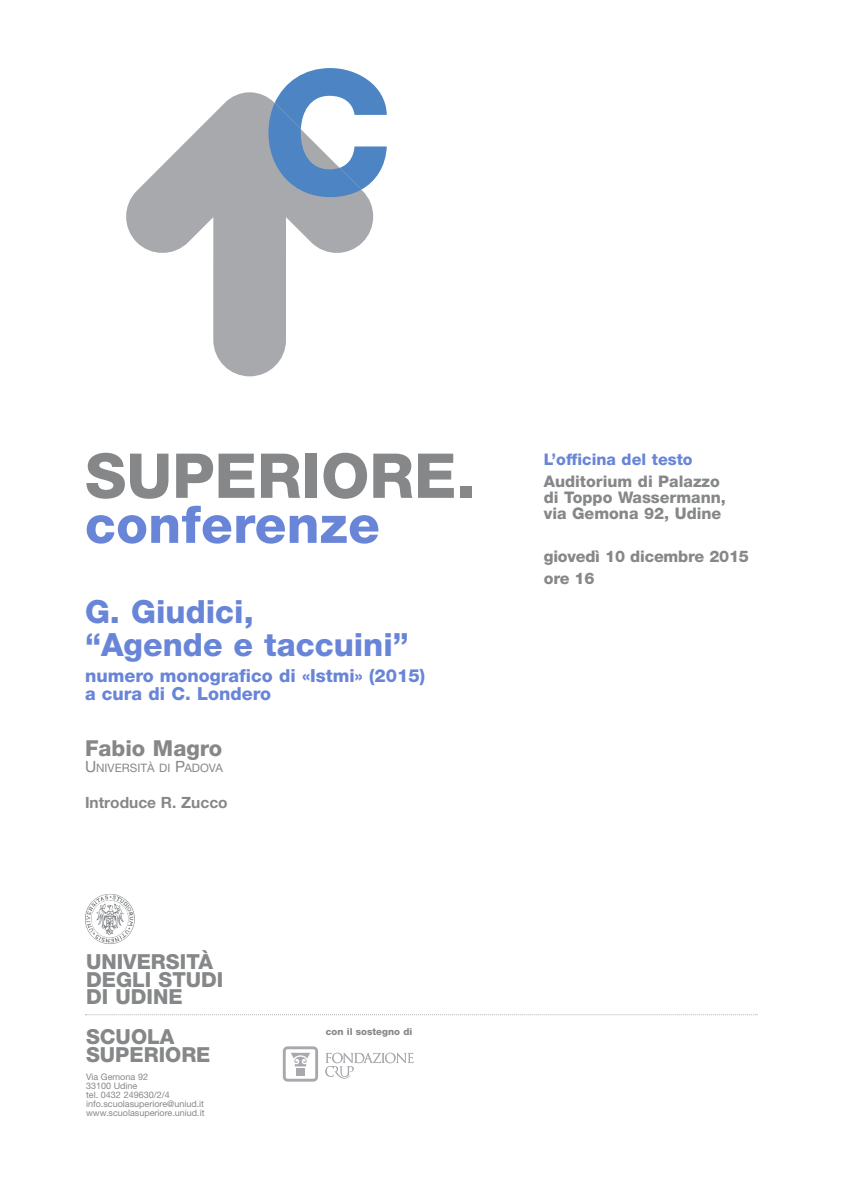
<style>
.page{position:relative;width:842px;height:1191px;background:#fff}
.page>*{position:absolute;margin:0;border:0;box-sizing:border-box;transform-origin:0 0}
.t1{font:800 61.9px "Helvetica Neue";color:#858789}
.t2{font:800 52px "Helvetica Neue";letter-spacing:.005em;color:#6985d8}
.t3{font:800 32px/33px "Helvetica Neue";color:#6985d8}
.t4{font:800 22px "Helvetica Neue";color:#858789}
.t5{font:800 20.7px/17.5px "Helvetica Neue";color:#858789}
.t6{font:800 18px/18px "Helvetica Neue";color:#6985d8}
.t7{font:800 16px/16px "Helvetica Neue";color:#858789}
.t8{font:800 16px "Helvetica Neue";color:#6985d8}
.t9{font:700 15.5px "Helvetica Neue";color:#858789}
.t10{font:11.6px "Helvetica Neue";color:#858789}
.t11{font:800 9.7px "Helvetica Neue";color:#858789}
.t12{font:9px/9px "Helvetica Neue";color:#858789}
.s1{font-size:15.5px}
</style>
<div class="page">
<svg style="left:126px;top:92px;width:247px;height:284px"></svg>
<svg style="left:268px;top:68px;width:119px;height:129px"></svg>
<img style="left:85px;top:894px;width:50px;height:51px">
<svg style="left:86px;top:1014px;width:671px;height:1px"></svg>
<svg style="left:325px;top:1052px;width:89px;height:27px"></svg>
<svg style="left:283px;top:1046px;width:35px;height:35px"></svg>
<div style="left:296px;top:1068px;width:9px;height:8px;background:#a8a9ad"></div>
<h1 class="t1" style="left:85px;top:453px;width:392px">SUPERIORE.</h1>
<h2 class="t2" style="left:85px;top:506px;width:296px">conferenze</h2>
<h3 class="t3" style="left:85px;top:598px;width:325px">G. Giudici,<br>“Agende e taccuini”</h3>
<h3 class="t6" style="left:85px;top:668px;width:341px">numero monografico di «Istmi» (2015) a cura di C. Londero</h3>
<h3 class="t4" style="left:85px;top:740px;width:139px">Fabio Magro</h3>
<p class="t10" style="left:85px;top:763px;width:140px"><span class="s1">U</span>NIVERSITÀ DI <span class="s1">P</span>ADOVA</p>
<h3 class="t9" style="left:85px;top:797px;width:144px">Introduce R. Zucco</h3>
<h3 class="t5" style="left:86px;top:955px;width:139px">UNIVERSITÀ<br>DEGLI STUDI<br>DI UDINE</h3>
<h3 class="t5" style="left:86px;top:1029px;width:126px">SCUOLA<br>SUPERIORE</h3>
<p class="t11" style="left:326px;top:1028px;width:88px">con il sostegno di</p>
<p class="t12" style="left:86px;top:1072px;width:120px">Via Gemona 92<br>33100 Udine<br>tel. 0432 249630/2/4 info.scuolasuperiore@uniud.it www.scuolasuperiore.uniud.it</p>
<h3 class="t8" style="left:544px;top:454px;width:150px">L’officina del testo</h3>
<h3 class="t7" style="left:544px;top:474px;width:184px">Auditorium di Palazzo di Toppo Wassermann, via Gemona 92, Udine</h3>
<h3 class="t7" style="left:544px;top:547px;width:207px;line-height:21.7px">giovedì 10 dicembre 2015 ore 16</h3>
</div>
